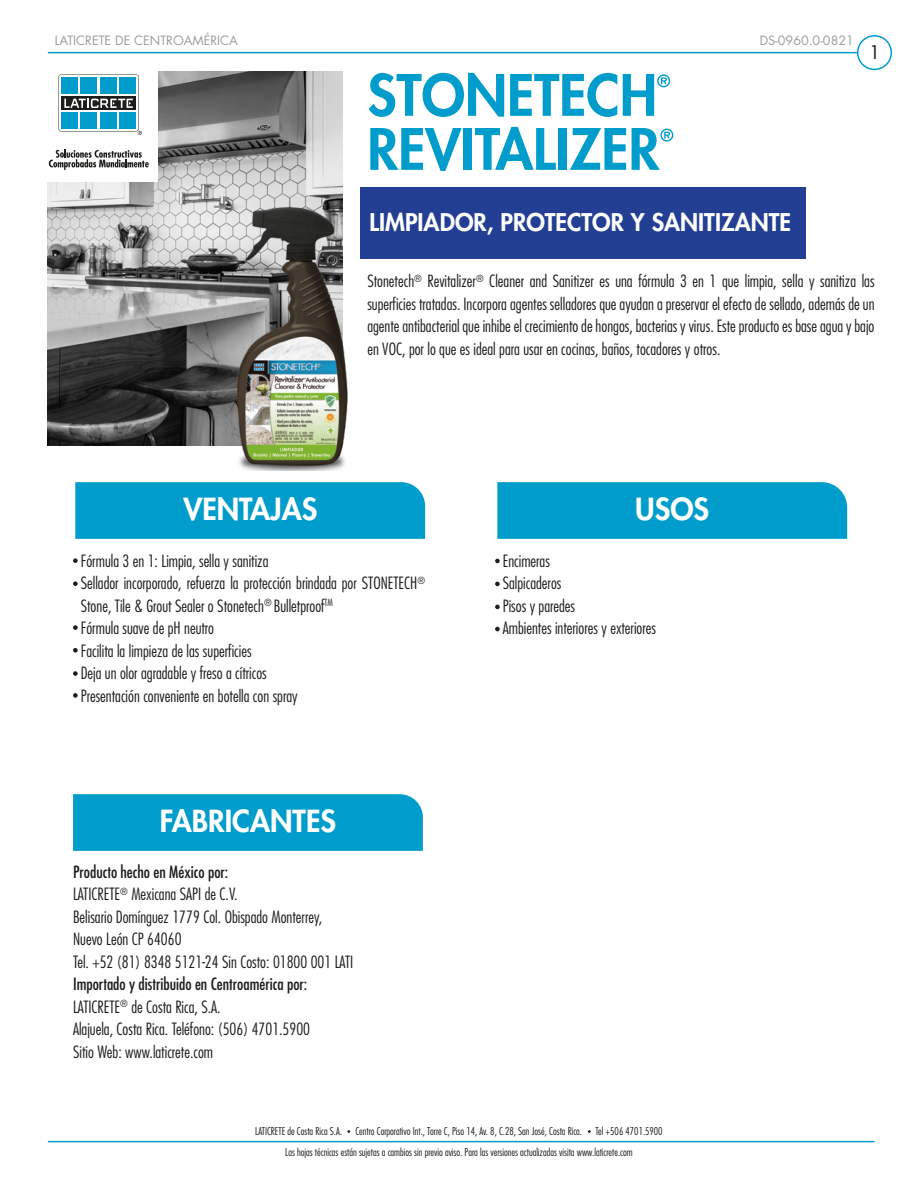
<style>
.page{position:relative;width:918px;height:1188px;background:#fff}
.page>*{position:absolute;margin:0;border:0;box-sizing:border-box;transform-origin:0 0}
.t1{font:800 55.5px/54px "Futura";color:#009dcc}
.t2{font:800 29.7px "Futura";color:#fff}
.t3{font:800 23.7px "Futura";color:#fff}
.t4{font:18.15px "Futura";color:#1d1d1b}
.t5{font:300 condensed 16.5px/22.5px "Futura";color:#1d1d1b}
.t6{font:12.6px "Futura";color:#9d9d9c}
.t7{font:300 condensed 10.5px "Futura";color:#1d1d1b}
.s1{font-weight:400}
</style>
<div class="page">
<hr style="left:48px;top:52px;width:810px;height:1px;background:#009dcc">
<hr style="left:48px;top:1141px;width:826px;height:1px;background:#009dcc">
<div style="left:857px;top:35px;width:35px;height:35px;border:2px solid #009dcc;border-radius:50%"></div>
<img style="left:48px;top:72px;width:294px;height:373px">
<div style="left:75px;top:482px;width:350px;height:57px;background:#009dcc"></div>
<div style="left:497px;top:482px;width:350px;height:57px;background:#009dcc"></div>
<div style="left:73px;top:794px;width:350px;height:57px;background:#009dcc"></div>
<svg style="left:73px;top:558px;width:5px;height:5px"></svg>
<svg style="left:73px;top:581px;width:5px;height:5px"></svg>
<svg style="left:73px;top:625px;width:5px;height:5px"></svg>
<svg style="left:73px;top:648px;width:5px;height:5px"></svg>
<svg style="left:73px;top:671px;width:5px;height:5px"></svg>
<svg style="left:73px;top:693px;width:5px;height:5px"></svg>
<svg style="left:495px;top:559px;width:5px;height:4px"></svg>
<svg style="left:495px;top:605px;width:5px;height:4px"></svg>
<svg style="left:495px;top:582px;width:5px;height:4px"></svg>
<svg style="left:495px;top:627px;width:5px;height:4px"></svg>
<div style="left:48px;top:72px;width:110px;height:110px;background:#fff"></div>
<svg style="left:58px;top:74px;width:84px;height:61px"></svg>
<svg style="left:49px;top:149px;width:100px;height:21px"></svg>
<div style="left:360px;top:188px;width:446px;height:71px;background:#233f93"></div>
<svg style="left:657px;top:74px;width:13px;height:13px"></svg>
<svg style="left:660px;top:129px;width:13px;height:13px"></svg>
<img style="left:227px;top:203px;width:121px;height:268px">
<p class="t6" style="left:55px;top:33px;width:185px">LATICRETE DE CENTROAMÉRICA</p>
<p class="t6" style="left:760px;top:33px;width:96px">DS-0960.0-0821</p>
<h1 class="t1" style="left:367px;top:68px;width:294px">STONETECH<br>REVITALIZER</h1>
<h3 class="t3" style="left:370px;top:207px;width:423px">LIMPIADOR, PROTECTOR Y SANITIZANTE</h3>
<p class="t4" style="left:869px;top:41px;width:13px">1</p>
<p class="t5" style="left:367px;top:270px;width:509px;text-align:justify">Stonetech<sup>®</sup> Revitalizer<sup>®</sup> Cleaner and Sanitizer es una fórmula 3 en 1 que limpia, sella y sanitiza las superficies tratadas. Incorpora agentes selladores que ayudan a preservar el efecto de sellado, además de un agente antibacterial que inhibe el crecimiento de hongos, bacterias y virus. Este producto es base agua y bajo en VOC, por lo que es ideal para usar en cocinas, baños, tocadores y otros.</p>
<h2 class="t2" style="left:183px;top:490px;width:136px">VENTAJAS</h2>
<h2 class="t2" style="left:635px;top:490px;width:75px">USOS</h2>
<p class="t5" style="left:81px;top:549px;width:346px">Fórmula 3 en 1: Limpia, sella y sanitiza<br>Sellador incorporado, refuerza la protección brindada por STONETECH<sup>® </sup>Stone, Tile &amp; Grout Sealer o Stonetech<sup>®</sup> Bulletproof<sup>TM<br></sup>Fórmula suave de pH neutro<br>Facilita la limpieza de las superficies<br>Deja un olor agradable y freso a cítricos<br>Presentación conveniente en botella con spray</p>
<h2 class="t2" style="left:160px;top:802px;width:178px">FABRICANTES</h2>
<p class="t5" style="left:73px;top:860px;width:282px"><span class="s1">Producto hecho en México por:<br></span>LATICRETE<sup>®</sup> Mexicana SAPI de C.V.<br>Belisario Domínguez 1779 Col. Obispado Monterrey, Nuevo León CP 64060<br>Tel. +52 (81) 8348 5121-24 Sin Costo: 01800 001 LATI</p>
<p class="t5" style="left:73px;top:973px;width:239px"><span class="s1">Importado y distribuido en Centroamérica por:<br></span>LATICRETE<sup>®</sup> de Costa Rica, S.A.<br>Alajuela, Costa Rica. Teléfono: (506) 4701.5900<br>Sitio Web: www.laticrete.com</p>
<p class="t5" style="left:503px;top:549px;width:155px">Encimeras<br>Salpicaderos<br>Pisos y paredes<br>Ambientes interiores y exteriores</p>
<p class="t7" style="left:255px;top:1125px;width:88px">LATICRETE de Costa Rica S.A.</p>
<p class="t7" style="left:355px;top:1125px;width:228px">Centro Corporativo Int., Torre C, Piso 14, Av. 8, C.28, San José, Costa Rica.</p>
<p class="t7" style="left:595px;top:1125px;width:69px">Tel +506 4701.5900</p>
<p class="t7" style="left:285px;top:1146px;width:349px">Las hojas técnicas están sujetas a cambios sin previo aviso. Para las versiones actualizadas visita www.laticrete.com</p>
</div>
